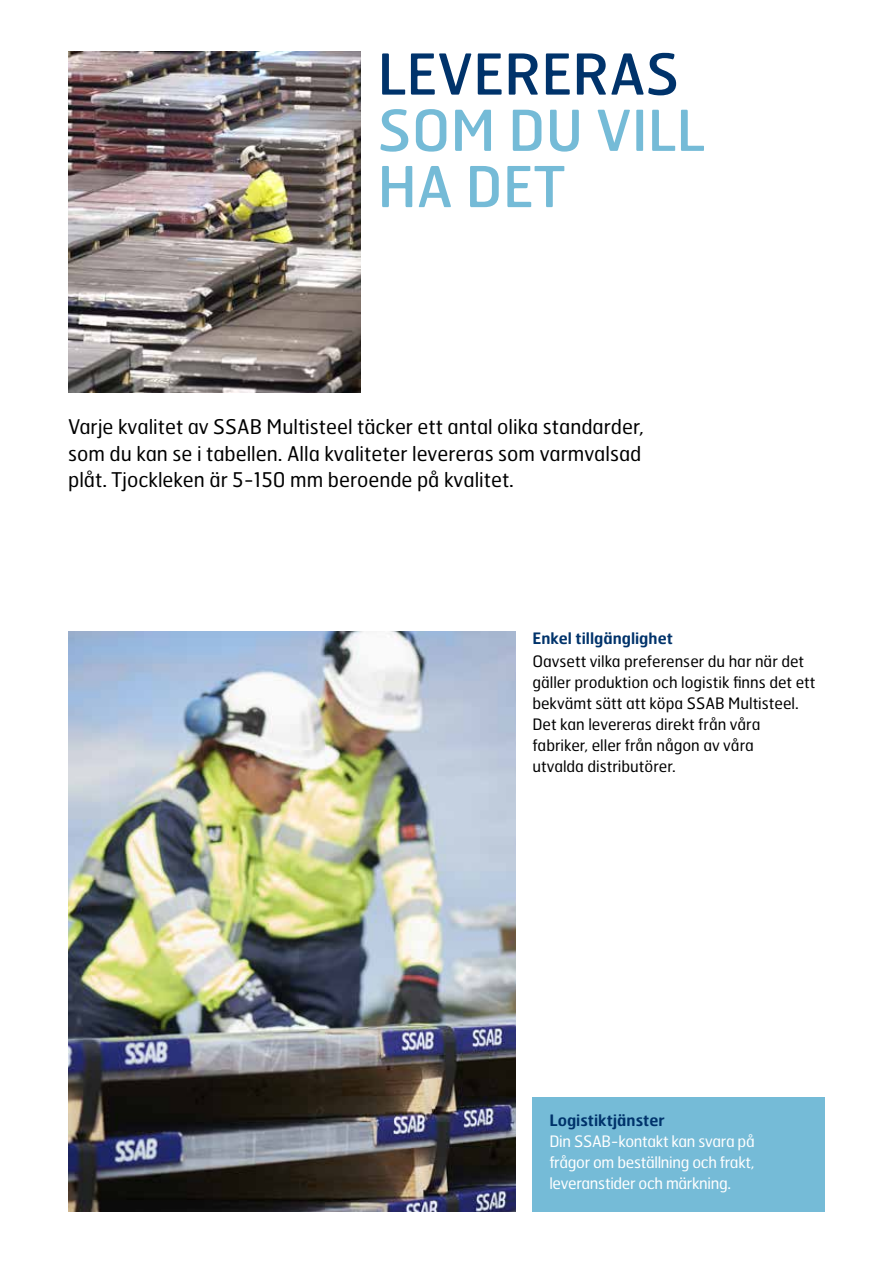
<style>
.page{position:relative;width:893px;height:1263px;background:#fff}
.page>*{position:absolute;margin:0;border:0;box-sizing:border-box;transform-origin:0 0}
.t1{font:56.25px/56.2px "Hermes FB";color:#75bbd7}
.t2{font:56.25px "Hermes FB";color:#00336b}
.t3{font:20.25px/27px "Hermes FB";color:#000;text-align:justify}
.t4{font:15.75px/21px "Hermes FB";color:#000}
.t5{font:15.75px/21px "Hermes FB";letter-spacing:-.02em;color:#fff;text-align:justify}
.t6{font:600 15.75px "Hermes FB";color:#00336b}
</style>
<div class="page">
<img style="left:68px;top:631px;width:447px;height:581px">
<img style="left:68px;top:51px;width:293px;height:341px">
<div style="left:532px;top:1097px;width:293px;height:115px;background:#75bbd7"></div>
<h1 class="t2" style="left:378px;top:38px;width:303px">LEVERERAS</h1>
<h1 class="t1" style="left:378px;top:101px;width:329px">SOM DU VILL<br>HA DET</h1>
<p class="t3" style="left:68px;top:412px;width:577px">Varje kvalitet av SSAB Multisteel täcker ett antal olika standarder, som du kan se i tabellen. Alla kvaliteter levereras som varmvalsad plåt. Tjockleken är 5-150 mm beroende på kvalitet.</p>
<p class="t6" style="left:532px;top:628px;width:142px">Enkel tillgänglighet</p>
<p class="t4" style="left:532px;top:650px;width:285px">Oavsett vilka preferenser du har när det gäller produktion och logistik finns det ett bekvämt sätt att köpa SSAB Multisteel.<br>Det kan levereras direkt från våra fabriker, eller från någon av våra<br>utvalda distributörer.</p>
<p class="t6" style="left:549px;top:1110px;width:117px">Logistiktjänster</p>
<p class="t5" style="left:549px;top:1131px;width:207px">Din SSAB-kontakt kan svara på frågor om beställning och frakt, leveranstider och märkning.</p>
</div>
